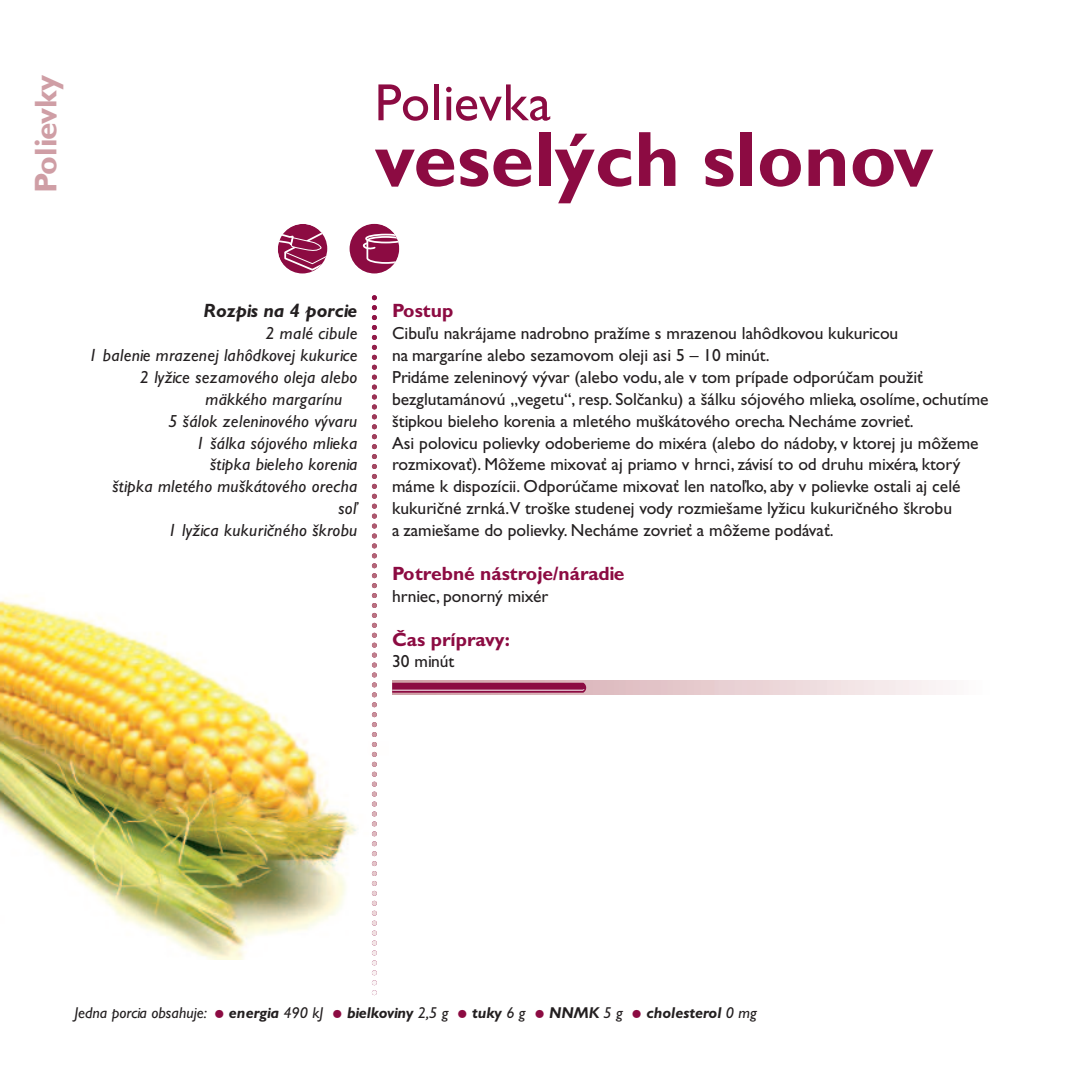
<style>
.page{position:relative;width:1092px;height:1092px;background:#fff}
.page>*{position:absolute;margin:0;border:0;box-sizing:border-box;transform-origin:0 0}
.t1{font:700 78.75px "Gill Sans CE";color:#8c0b42}
.t2{font:52.5px "Gill Sans CE";letter-spacing:.015em;color:#8c0b42}
.t3{font:700 31.5px "Gill Sans CE";letter-spacing:-.015em;color:#cf9ea5}
.t4{font:700 19.25px "Gill Sans CE";color:#8c0b42}
.t5{font:italic 700 19.25px "Gill Sans CE";color:#231f20}
.t6{font:17.5px/21.9px "Gill Sans CE";color:#231f20}
.t7{font:italic 17.5px "Gill Sans CE";letter-spacing:.015em;color:#231f20}
.t8{font:italic 15.75px "Gill Sans CE";color:#231f20}
.s1{color:#8c0b42}
.s2{font-weight:700}
</style>
<div class="page">
<img style="left:0;top:575px;width:372px;height:384px">
<svg style="left:372px;top:295px;width:5px;height:700px"></svg>
<div style="left:349px;top:224px;width:50px;height:49px;background:#8c0b42;border-radius:50%"></div>
<svg style="left:362px;top:233px;width:37px;height:32px"></svg>
<svg style="left:278px;top:224px;width:49px;height:49px"></svg>
<img style="left:392px;top:680px;width:551px;height:14px">
<svg style="left:392px;top:682px;width:194px;height:10px;background:#9c2f5d"></svg>
<h3 class="t3" style="left:34px;top:193px;width:120px;rotate:-90deg">Polievky</h3>
<h2 class="t2" style="left:375px;top:83px;width:178px">Polievka</h2>
<h1 class="t1" style="left:375px;top:129px;width:560px">veselých slonov</h1>
<p class="t5" style="left:203px;top:303px;width:155px">Rozpis na 4 porcie</p>
<p class="t7" style="left:265px;top:326px;width:93px">2 malé cibule</p>
<p class="t7" style="left:88px;top:348px;width:270px">1 balenie mrazenej lahôdkovej kukurice</p>
<p class="t7" style="left:140px;top:370px;width:219px">2 lyžice sezamového oleja alebo</p>
<p class="t7" style="left:205px;top:392px;width:138px">mäkkého margarínu</p>
<p class="t7" style="left:168px;top:414px;width:190px">5 šálok zeleninového vývaru</p>
<p class="t7" style="left:196px;top:436px;width:163px">1 šálka sójového mlieka</p>
<p class="t7" style="left:210px;top:458px;width:149px">štipka bieleho korenia</p>
<p class="t7" style="left:112px;top:480px;width:246px">štipka mletého muškátového orecha</p>
<p class="t7" style="left:338px;top:501px;width:20px">soľ</p>
<p class="t7" style="left:168px;top:523px;width:191px">1 lyžica kukuričného škrobu</p>
<p class="t4" style="left:392px;top:303px;width:63px">Postup</p>
<p class="t6" style="left:392px;top:324px;width:598px">Cibuľu nakrájame nadrobno pražíme s mrazenou lahôdkovou kukuricou<br>na margaríne alebo sezamovom oleji asi 5 – 10 minút.<br>Pridáme zeleninový vývar (alebo vodu, ale v tom prípade odporúčam použiť bezglutamánovú „vegetu“, resp. Solčanku) a šálku sójového mlieka, osolíme, ochutíme štipkou bieleho korenia a mletého muškátového orecha. Necháme zovrieť.<br>Asi polovicu polievky odoberieme do mixéra (alebo do nádoby, v ktorej ju môžeme rozmixovať). Môžeme mixovať aj priamo v hrnci, závisí to od druhu mixéra, ktorý máme k dispozícii. Odporúčame mixovať len natoľko, aby v polievke ostali aj celé kukuričné zrnká.V troške studenej vody rozmiešame lyžicu kukuričného škrobu<br>a zamiešame do polievky. Necháme zovrieť a môžeme podávať.</p>
<p class="t4" style="left:392px;top:566px;width:234px">Potrebné nástroje/náradie</p>
<p class="t6" style="left:392px;top:586px;width:158px">hrniec, ponorný mixér</p>
<p class="t4" style="left:392px;top:631px;width:119px">Čas prípravy:</p>
<p class="t6" style="left:392px;top:652px;width:64px">30 minút</p>
<p class="t8" style="left:74px;top:1006px;width:684px">Jedna porcia obsahuje: <span class="s1">●</span> <span class="s2">energia</span> 490 kJ <span class="s1">●</span> <span class="s2">bielkoviny</span> 2,5 g <span class="s1">●</span> <span class="s2">tuky</span> 6 g <span class="s1">●</span> <span class="s2">NNMK</span> 5 g <span class="s1">●</span> <span class="s2">cholesterol</span> 0 mg</p>
</div>
